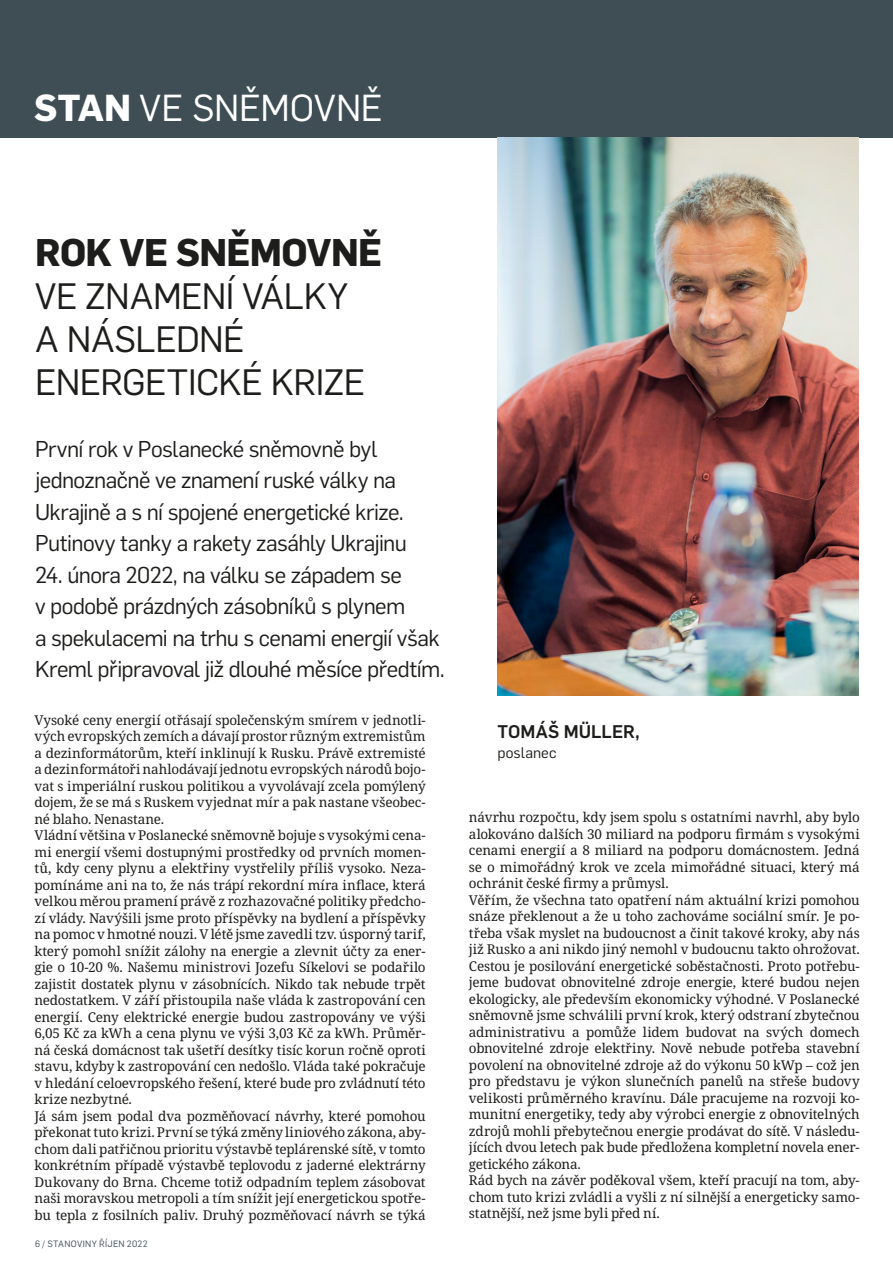
<style>
.page{position:relative;width:893px;height:1263px;background:#fff}
.page>*{position:absolute;margin:0;border:0;box-sizing:border-box;transform-origin:0 0}
.t1{font:700 37.8px "Flama";letter-spacing:-.02em;color:#1d1d1b}
.t2{font:36.9px "Flama";letter-spacing:-.005em;color:#fff}
.t3{font:36px/43.2px "Flama";letter-spacing:-.015em;color:#1d1d1b}
.t4{font:22.5px/31.5px "Flama";letter-spacing:-.025em;color:#1d1d1b}
.t5{font:500 18px "Flama";color:#1d1d1b}
.t6{font:15px "Flama";letter-spacing:.005em;color:#1d1d1b}
.t7{font:13.5px/16.5px "Noto Serif";letter-spacing:-.015em;color:#1d1d1b}
.t8{font:9px "Flama";letter-spacing:.03em;color:#3f4e55}
.s1{font-weight:700}
</style>
<div class="page">
<div style="left:0;top:0;width:893px;height:138px;background:#3f4e55"></div>
<img style="left:497px;top:137px;width:362px;height:559px">
<h2 class="t2" style="left:34px;top:83px;width:350px"><span class="s1">STAN</span> VE SNĚMOVNĚ</h2>
<h1 class="t1" style="left:35px;top:225px;width:349px">ROK VE SNĚMOVNĚ</h1>
<h3 class="t3" style="left:35px;top:272px;width:332px">VE ZNAMENÍ VÁLKY<br>A NÁSLEDNÉ<br>ENERGETICKÉ KRIZE</h3>
<h3 class="t4" style="left:35px;top:431px;width:373px">První rok v Poslanecké sněmovně byl jednoznačně ve znamení ruské války na Ukrajině a s ní spojené energetické krize.<br>Putinovy tanky a rakety zasáhly Ukrajinu</h3>
<h3 class="t4" style="left:35px;top:557px;width:411px">24. února 2022, na válku se západem se<br>v podobě prázdných zásobníků s plynem<br>a spekulacemi na trhu s cenami energií však Kreml připravoval již dlouhé měsíce předtím.</h3>
<p class="t7" style="left:35px;top:712px;width:393px">Vysoké ceny energií otřásají společenským smírem v jednotli&shy;vých evropských zemích a dávají prostor různým extremistům a dezinformátorům, kteří inklinují k Rusku. Právě extremisté a dezinformátoři nahlodávají jednotu evropských národů bojo&shy;vat s imperiální ruskou politikou a vyvolávají zcela pomýlený dojem, že se má s Ruskem vyjednat mír a pak nastane všeobec&shy;né blaho. Nenastane.<br>Vládní většina v Poslanecké sněmovně bojuje s vysokými cena&shy;mi energií všemi dostupnými prostředky od prvních momen&shy;tů, kdy ceny plynu a elektřiny vystřelily příliš vysoko. Neza&shy;pomínáme ani na to, že nás trápí rekordní míra inflace, která velkou měrou pramení právě z rozhazovačné politiky předcho&shy;zí vlády. Navýšili jsme proto příspěvky na bydlení a příspěvky na pomoc v hmotné nouzi. V létě jsme zavedli tzv. úsporný tarif, který pomohl snížit zálohy na energie a zlevnit účty za ener&shy;gie o 10-20 %. Našemu ministrovi Jozefu Síkelovi se podařilo zajistit dostatek plynu v zásobnících. Nikdo tak nebude trpět nedostatkem. V září přistoupila naše vláda k zastropování cen energií. Ceny elektrické energie budou zastropovány ve výši 6,05 Kč za kWh a cena plynu ve výši 3,03 Kč za kWh. Průměr&shy;ná česká domácnost tak ušetří desítky tisíc korun ročně oproti stavu, kdyby k zastropování cen nedošlo. Vláda také pokračuje v hledání celoevropského řešení, které bude pro zvládnutí této krize nezbytné.<br>Já sám jsem podal dva pozměňovací návrhy, které pomohou překonat tuto krizi. První se týká změny liniového zákona, aby&shy;chom dali patřičnou prioritu výstavbě teplárenské sítě, v tomto konkrétním případě výstavbě teplovodu z jaderné elektrárny Dukovany do Brna. Chceme totiž odpadním teplem zásobovat naši moravskou metropoli a tím snížit její energetickou spotře&shy;bu tepla z fosilních paliv. Druhý pozměňovací návrh se týká</p>
<p class="t8" style="left:35px;top:1238px;width:114px">6 / STANOVINY ŘÍJEN 2022</p>
<h3 class="t5" style="left:497px;top:719px;width:144px">TOMÁŠ MÜLLER,</h3>
<p class="t6" style="left:497px;top:742px;width:60px">poslanec</p>
<p class="t7" style="left:469px;top:809px;width:392px">návrhu rozpočtu, kdy jsem spolu s ostatními navrhl, aby bylo alokováno dalších 30 miliard na podporu firmám s vysokými cenami energií a 8 miliard na podporu domácnostem. Jedná se o mimořádný krok ve zcela mimořádné situaci, který má ochránit české firmy a průmysl.<br>Věřím, že všechna tato opatření nám aktuální krizi pomohou snáze překlenout a že u toho zachováme sociální smír. Je po&shy;třeba však myslet na budoucnost a činit takové kroky, aby nás již Rusko a ani nikdo jiný nemohl v budoucnu takto ohrožovat.<br>Cestou je posilování energetické soběstačnosti. Proto potřebu&shy;jeme budovat obnovitelné zdroje energie, které budou nejen ekologicky, ale především ekonomicky výhodné. V Poslanecké sněmovně jsme schválili první krok, který odstraní zbytečnou administrativu a pomůže lidem budovat na svých domech obnovitelné zdroje elektřiny. Nově nebude potřeba stavební povolení na obnovitelné zdroje až do výkonu 50 kWp – což jen pro představu je výkon slunečních panelů na střeše budovy velikosti průměrného kravínu. Dále pracujeme na rozvoji ko&shy;munitní energetiky, tedy aby výrobci energie z obnovitelných zdrojů mohli přebytečnou energie prodávat do sítě. V následu&shy;jících dvou letech pak bude předložena kompletní novela ener&shy;getického zákona.<br>Rád bych na závěr poděkoval všem, kteří pracují na tom, aby&shy;chom tuto krizi zvládli a vyšli z ní silnější a energeticky samo&shy;statnější, než jsme byli před ní.</p>
</div>
